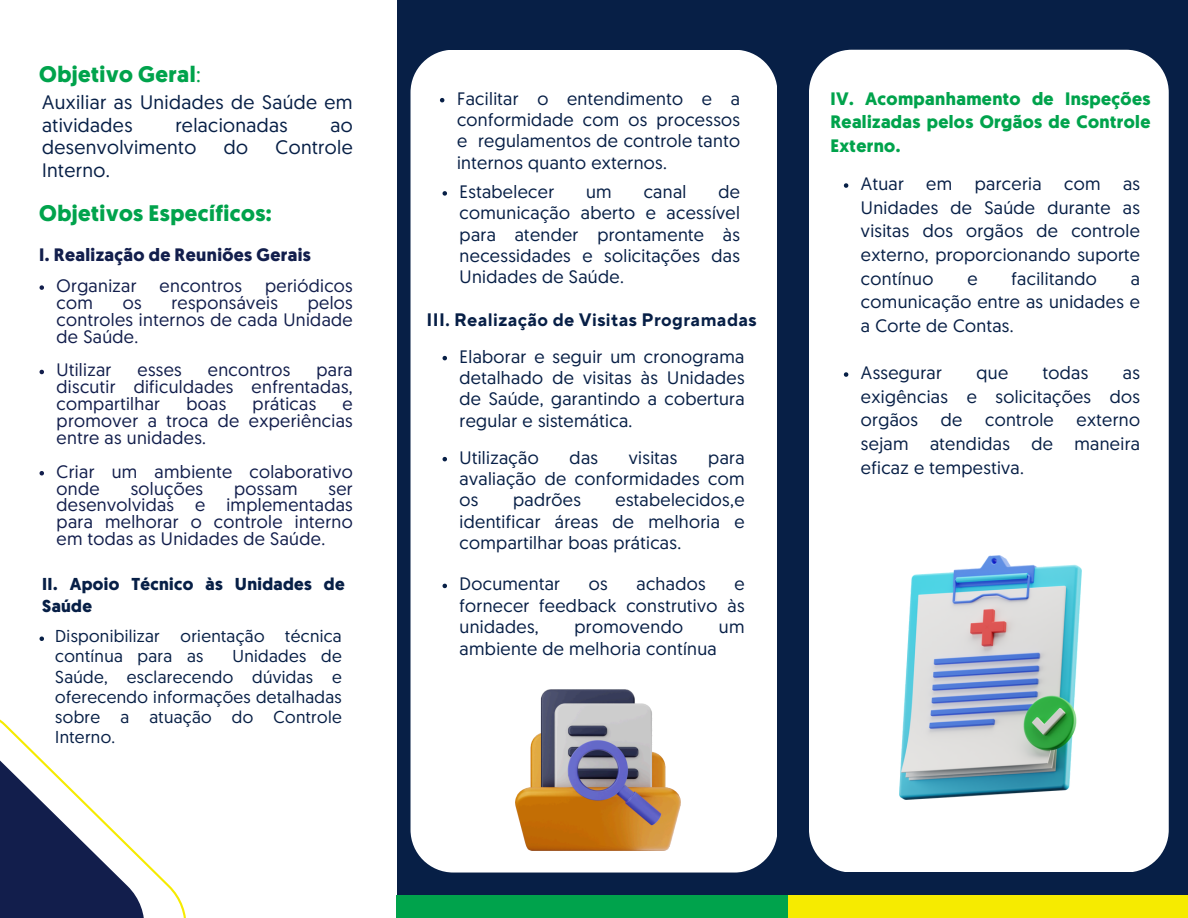
<style>
.page{position:relative;width:1188px;height:918px;background:#071f46}
.page>*{position:absolute;margin:0;border:0;box-sizing:border-box;transform-origin:0 0}
.t1{font:700 22.5px "Geomanist";letter-spacing:.02em;color:#00a34c}
.t2{font:19.5px/22.5px "Geomanist";letter-spacing:.02em;color:#071f46}
.t3{font:18px/21.3px "Geomanist";letter-spacing:.02em;color:#071f46;text-align:justify}
.t4{font:18px/16.8px "Geomanist";letter-spacing:.02em;color:#121e4c;text-align:justify}
.t5{font:700 18px/23.7px "Geomanist";letter-spacing:.02em;color:#00a34c;text-align:justify}
.t6{font:700 18px "TT Norms Pro";letter-spacing:.02em;color:#071f46}
.t7{font:700 18px "Geomanist";letter-spacing:.02em;color:#121e4c}
.t8{font:17.25px/20.2px "Geomanist";letter-spacing:.02em;color:#071f46}
.t9{font:700 17.25px/22.6px "Geomanist";letter-spacing:.02em;color:#071f46}
.s1{font-weight:400}
</style>
<div class="page">
<div style="left:0;top:0;width:396px;height:918px;background:#fff"></div>
<div style="left:411px;top:50px;width:366px;height:823px;background:#fff;border-radius:43px"></div>
<div style="left:809px;top:50px;width:360px;height:822px;background:#fff;border-radius:43px"></div>
<svg style="left:40px;top:637px;width:4px;height:4px"></svg>
<svg style="left:0;top:719px;width:186px;height:199px"></svg>
<div style="left:396px;top:896px;width:396px;height:22px;background:#00a34c"></div>
<div style="left:789px;top:896px;width:399px;height:22px;background:#f6eb00"></div>
<img style="left:515px;top:689px;width:166px;height:161px">
<img style="left:900px;top:556px;width:181px;height:244px">
<svg style="left:844px;top:183px;width:4px;height:5px"></svg>
<svg style="left:844px;top:372px;width:4px;height:5px"></svg>
<svg style="left:440px;top:98px;width:4px;height:4px"></svg>
<svg style="left:443px;top:191px;width:4px;height:5px"></svg>
<svg style="left:443px;top:356px;width:4px;height:4px"></svg>
<svg style="left:443px;top:457px;width:4px;height:4px"></svg>
<svg style="left:443px;top:584px;width:4px;height:4px"></svg>
<svg style="left:40px;top:285px;width:4px;height:5px"></svg>
<svg style="left:40px;top:370px;width:4px;height:4px"></svg>
<svg style="left:40px;top:471px;width:4px;height:4px"></svg>
<p class="t1" style="left:39px;top:65px;width:163px">Objetivo Geral<span class="s1">:</span></p>
<p class="t2" style="left:42px;top:93px;width:312px">Auxiliar as Unidades de Saúde em atividades</p>
<p class="t2" style="left:175px;top:116px;width:114px">relacionadas</p>
<p class="t2" style="left:331px;top:116px;width:24px">ao</p>
<p class="t2" style="left:42px;top:138px;width:156px">desenvolvimento</p>
<p class="t2" style="left:224px;top:138px;width:26px">do</p>
<p class="t2" style="left:276px;top:138px;width:79px">Controle</p>
<p class="t2" style="left:42px;top:161px;width:69px">Interno.</p>
<p class="t1" style="left:39px;top:204px;width:234px">Objetivos Específicos:</p>
<h3 class="t7" style="left:39px;top:247px;width:273px">I. Realização de Reuniões Gerais</h3>
<p class="t4" style="left:57px;top:279px;width:82px">Organizar</p>
<p class="t4" style="left:160px;top:279px;width:84px">encontros</p>
<p class="t4" style="left:265px;top:279px;width:89px">periódicos</p>
<p class="t4" style="left:57px;top:296px;width:38px">com</p>
<p class="t4" style="left:123px;top:296px;width:20px">os</p>
<p class="t4" style="left:171px;top:296px;width:108px">responsáveis</p>
<p class="t4" style="left:57px;top:296px;width:298px;text-indent:251px">pelos controles internos de cada Unidade de Saúde.</p>
<p class="t4" style="left:57px;top:364px;width:56px">Utilizar</p>
<p class="t4" style="left:138px;top:364px;width:46px">esses</p>
<p class="t4" style="left:208px;top:364px;width:84px">encontros</p>
<p class="t4" style="left:57px;top:364px;width:298px;text-indent:260px">para discutir dificuldades enfrentadas, compartilhar</p>
<p class="t4" style="left:186px;top:397px;width:41px">boas</p>
<p class="t4" style="left:253px;top:397px;width:65px">práticas</p>
<p class="t4" style="left:57px;top:397px;width:298px;text-indent:286px">e promover a troca de experiências entre as unidades.</p>
<p class="t4" style="left:57px;top:465px;width:298px">Criar um ambiente colaborativo onde</p>
<p class="t4" style="left:131px;top:482px;width:74px">soluções</p>
<p class="t4" style="left:234px;top:482px;width:65px">possam</p>
<p class="t4" style="left:57px;top:482px;width:298px;text-indent:272px">ser desenvolvidas e implementadas para melhorar o controle interno em todas as Unidades de Saúde.</p>
<p class="t9" style="left:42px;top:574px;width:304px">II. Apoio Técnico às Unidades de<br>Saúde</p>
<h2 class="t8" style="left:55px;top:628px;width:288px">Disponibilizar orientação técnica contínua para as</h2>
<h2 class="t8" style="left:55px;top:648px;width:288px;text-align:justify;text-indent:177px">Unidades de Saúde, esclarecendo dúvidas e oferecendo informações detalhadas sobre a atuação do Controle Interno.</h2>
<h5 class="t3" style="left:457px;top:90px;width:285px">Facilitar o entendimento e a conformidade com os processos e regulamentos de controle tanto internos quanto externos.</h5>
<p class="t3" style="left:460px;top:183px;width:96px">Estabelecer</p>
<p class="t3" style="left:586px;top:183px;width:27px">um</p>
<p class="t3" style="left:644px;top:183px;width:44px">canal</p>
<p class="t3" style="left:460px;top:183px;width:282px;text-indent:259px">de comunicação aberto e acessível para atender prontamente às necessidades e solicitações das Unidades de Saúde.</p>
<h3 class="t6" style="left:426px;top:309px;width:332px">III. Realização de Visitas Programadas</h3>
<p class="t3" style="left:460px;top:347px;width:286px">Elaborar e seguir um cronograma detalhado de visitas às Unidades de Saúde, garantindo a cobertura regular e sistemática.</p>
<p class="t3" style="left:460px;top:449px;width:81px">Utilização</p>
<p class="t3" style="left:570px;top:449px;width:30px">das</p>
<p class="t3" style="left:629px;top:449px;width:50px">visitas</p>
<p class="t3" style="left:460px;top:449px;width:286px;text-indent:249px">para avaliação de conformidades com os</p>
<p class="t3" style="left:460px;top:491px;width:286px;text-indent:156px">estabelecidos,e identificar áreas de melhoria e compartilhar boas práticas.</p>
<p class="t3" style="left:460px;top:575px;width:102px">Documentar</p>
<p class="t3" style="left:589px;top:575px;width:20px">os</p>
<p class="t3" style="left:636px;top:575px;width:71px">achados</p>
<p class="t3" style="left:513px;top:491px;width:69px">padrões</p>
<p class="t3" style="left:460px;top:575px;width:286px;text-indent:275px">e fornecer feedback construtivo às unidades,</p>
<p class="t3" style="left:575px;top:618px;width:110px">promovendo</p>
<p class="t3" style="left:719px;top:618px;width:27px">um</p>
<p class="t3" style="left:460px;top:639px;width:259px">ambiente de melhoria contínua</p>
<h3 class="t5" style="left:830px;top:88px;width:322px">IV. Acompanhamento de Inspeções Realizadas pelos Orgãos de Controle Externo.</h3>
<p class="t3" style="left:861px;top:175px;width:44px">Atuar</p>
<p class="t3" style="left:926px;top:175px;width:27px">em</p>
<p class="t3" style="left:975px;top:175px;width:68px">parceria</p>
<p class="t3" style="left:1064px;top:175px;width:38px">com</p>
<p class="t3" style="left:861px;top:174px;width:281px;line-height:23.7px;text-indent:262px">as Unidades de Saúde durante as visitas dos orgãos de controle externo, proporcionando suporte contínuo</p>
<p class="t3" style="left:967px;top:269px;width:12px">e</p>
<p class="t3" style="left:1012px;top:269px;width:87px">facilitando</p>
<p class="t3" style="left:861px;top:268px;width:281px;line-height:23.7px;text-indent:270px">a comunicação entre as unidades e a Corte de Contas.</p>
<p class="t3" style="left:861px;top:364px;width:82px">Assegurar</p>
<p class="t3" style="left:977px;top:364px;width:33px">que</p>
<p class="t3" style="left:1043px;top:364px;width:47px">todas</p>
<p class="t3" style="left:861px;top:363px;width:281px;line-height:23.7px;text-indent:262px">as exigências e solicitações dos orgãos</p>
<p class="t3" style="left:941px;top:411px;width:23px">de</p>
<p class="t3" style="left:985px;top:411px;width:70px">controle</p>
<p class="t3" style="left:861px;top:410px;width:281px;line-height:23.7px;text-indent:216px">externo sejam atendidas de maneira eficaz e tempestiva.</p>
</div>
